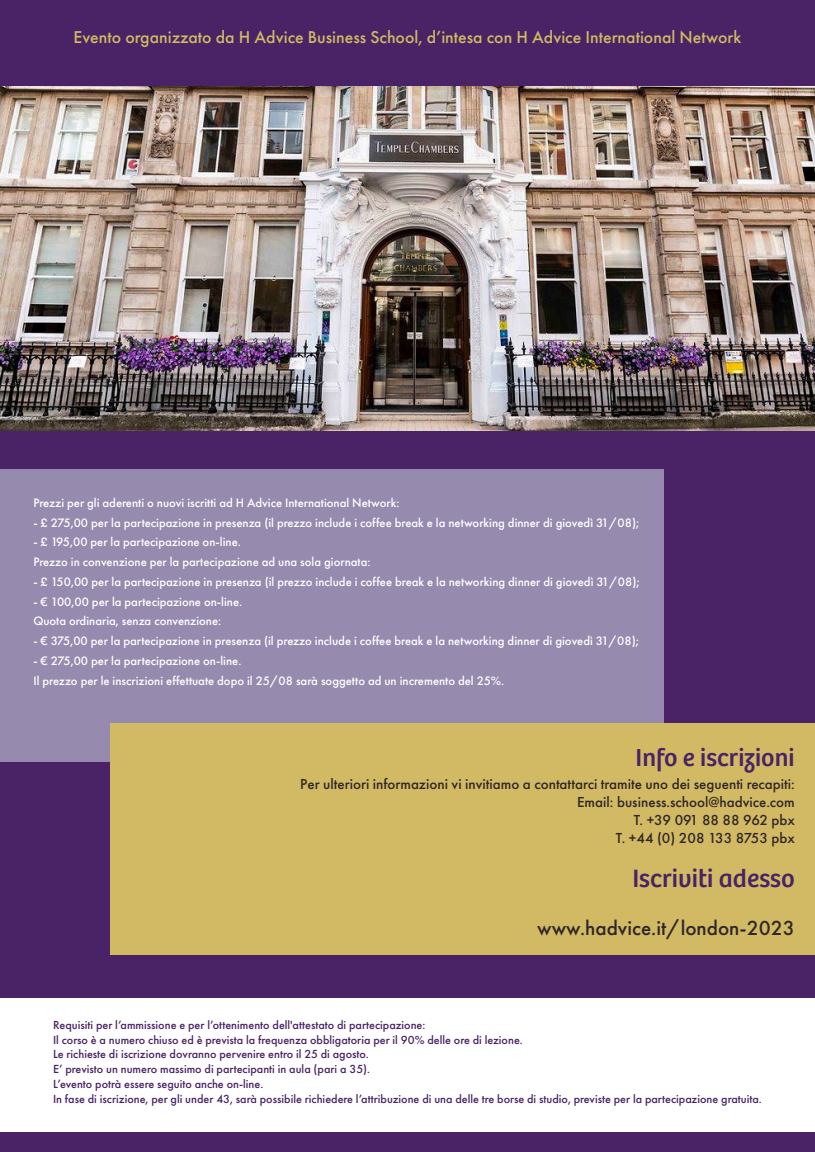
<style>
.page{position:relative;width:815px;height:1152px;background:#fff}
.page>*{position:absolute;margin:0;border:0;box-sizing:border-box;transform-origin:0 0}
.t1{font:26px "Bree";color:#492365}
.t2{font:25.6px "Bree";color:#492365}
.t3{font:500 21.2px "Futura PT";color:#2e2626}
.t4{font:500 17.6px "Futura PT";color:#d2b964}
.t5{font:500 15.2px/18.4px "Futura PT";color:#2e2626;text-align:right}
.t6{font:500 12.8px/19.6px "Futura PT";color:#fff}
.t7{font:500 12px/14.8px "Futura PT";color:#492365}
</style>
<div class="page">
<div style="left:0;top:6px;width:814px;height:991px;background:#492365"></div>
<div style="left:0;top:469px;width:663px;height:293px;background:#968baf"></div>
<div style="left:110px;top:723px;width:704px;height:231px;background:#d2b964"></div>
<img style="left:0;top:86px;width:814px;height:345px">
<div style="left:0;top:0;width:814px;height:86px;background:#492365"></div>
<div style="left:0;top:1132px;width:814px;height:20px;background:#492365"></div>
<h3 class="t4" style="left:74px;top:26px;width:668px">Evento organizzato da H Advice Business School, d’intesa con H Advice International Network</h3>
<p class="t6" style="left:33px;top:493px;width:367px">Prezzi per gli aderenti o nuovi iscritti ad H Advice International Network:</p>
<p class="t6" style="left:33px;top:513px;width:607px">- £ 275,00 per la partecipazione in presenza (il prezzo include i coffee break e la networking dinner di giovedì 31/08);</p>
<p class="t6" style="left:33px;top:532px;width:338px">- £ 195,00 per la partecipazione on-line.<br>Prezzo in convenzione per la partecipazione ad una sola giornata:</p>
<p class="t6" style="left:33px;top:572px;width:607px">- £ 150,00 per la partecipazione in presenza (il prezzo include i coffee break e la networking dinner di giovedì 31/08);</p>
<p class="t6" style="left:33px;top:592px;width:210px">- € 100,00 per la partecipazione on-line.<br>Quota ordinaria, senza convenzione:</p>
<p class="t6" style="left:33px;top:631px;width:607px">- € 375,00 per la partecipazione in presenza (il prezzo include i coffee break e la networking dinner di giovedì 31/08);</p>
<p class="t6" style="left:33px;top:651px;width:472px">- € 275,00 per la partecipazione on-line.<br>Il prezzo per le inscrizioni effettuate dopo il 25/08 sarà soggetto ad un incremento del 25%.</p>
<h2 class="t2" style="left:635px;top:738px;width:160px">Info e iscrizioni</h2>
<p class="t5" style="left:300px;top:774px;width:496px">Per ulteriori informazioni vi invitiamo a contattarci tramite uno dei seguenti recapiti:<br>Email: business.school@hadvice.com<br>T. +39 091 88 88 962 pbx<br>T. +44 (0) 208 133 8753 pbx</p>
<h1 class="t1" style="left:632px;top:859px;width:164px">Iscriviti adesso</h1>
<h3 class="t3" style="left:537px;top:915px;width:259px">www.hadvice.it/london-2023</h3>
<p class="t7" style="left:53px;top:1018px;width:710px">Requisiti per l’ammissione e per l’ottenimento dell'attestato di partecipazione:<br>Il corso è a numero chiuso ed è prevista la frequenza obbligatoria per il 90% delle ore di lezione.<br>Le richieste di iscrizione dovranno pervenire entro il 25 di agosto.<br>E’ previsto un numero massimo di partecipanti in aula (pari a 35).<br>L’evento potrà essere seguito anche on-line.<br>In fase di iscrizione, per gli under 43, sarà possibile richiedere l’attribuzione di una delle tre borse di studio, previste per la partecipazione gratuita.</p>
</div>
